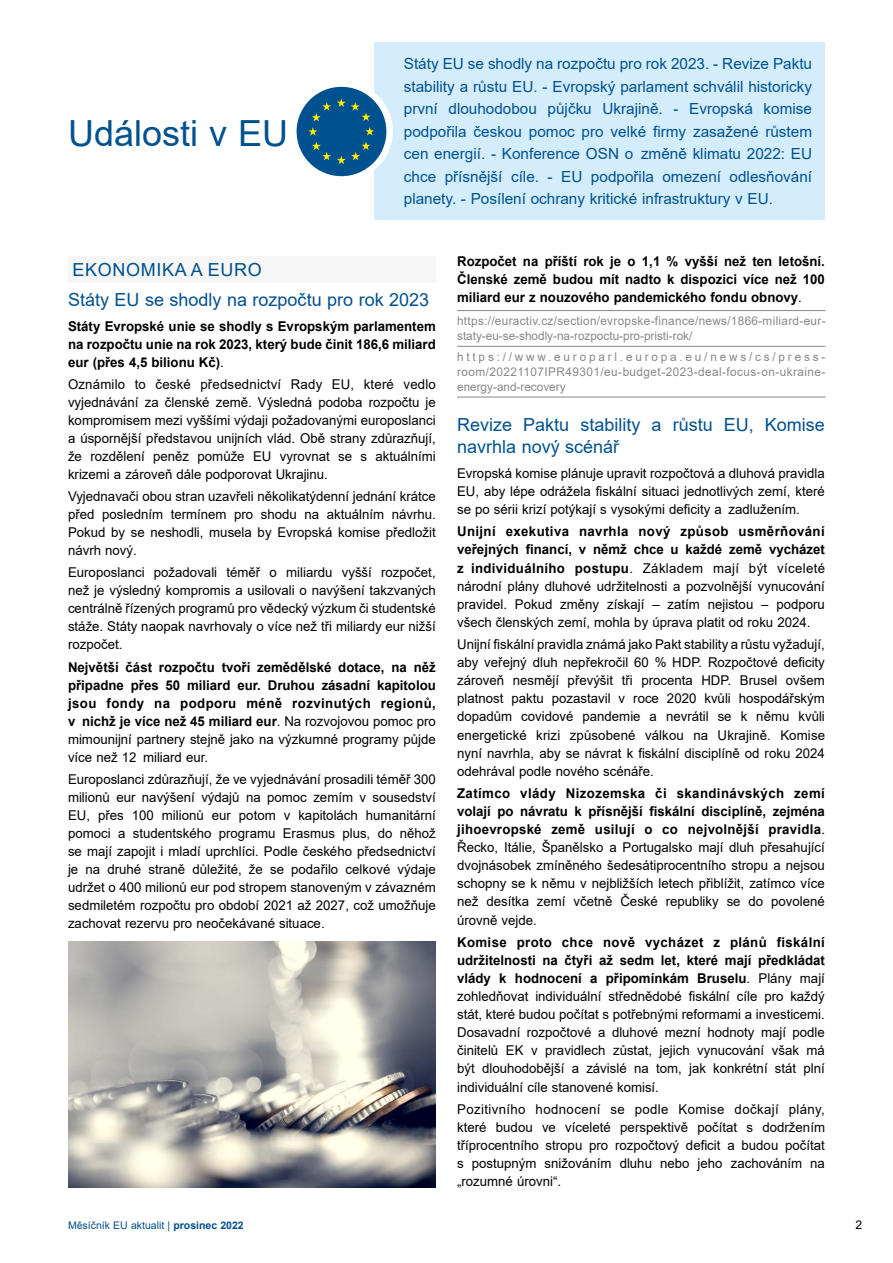
<style>
.page{position:relative;width:893px;height:1263px;background:#fff}
.page>*{position:absolute;margin:0;border:0;box-sizing:border-box;transform-origin:0 0}
.t1{font:36px "Arial";color:#00518f}
.t2{font:18px/22.5px "Arial";color:#00518f}
.t3{font:18px "Arial";letter-spacing:.035em;color:#00518f}
.t4{font:15.3px/22.5px "Arial";color:#00518f;text-align:justify}
.t5{font:13.5px/18.1px "Arial";color:#000;text-align:justify}
.t6{font:700 13.5px/18px "Arial";color:#000;text-align:justify}
.t7{font:12px/15px "Arial";letter-spacing:.025em;color:#878787}
.t8{font:12px "Arial";color:#000}
.t9{font:10.5px "Arial";color:#00518f}
.s1{font-weight:400}
.s2{font-weight:700}
</style>
<div class="page">
<div style="left:374px;top:43px;width:451px;height:177px;background:#d4edfc"></div>
<svg style="left:300px;top:83px;width:93px;height:97px"></svg>
<div style="left:297px;top:87px;width:89px;height:89px;background:#00518f;border-radius:50%"></div>
<svg style="left:337px;top:98px;width:33px;height:23px"></svg>
<svg style="left:312px;top:102px;width:19px;height:19px"></svg>
<svg style="left:308px;top:127px;width:9px;height:9px"></svg>
<svg style="left:312px;top:142px;width:19px;height:18px"></svg>
<svg style="left:337px;top:142px;width:33px;height:22px"></svg>
<svg style="left:365px;top:127px;width:9px;height:9px"></svg>
<hr style="left:457px;top:310px;width:368px;height:1px;background:#878787">
<hr style="left:457px;top:346px;width:368px;height:1px;background:#878787">
<hr style="left:457px;top:397px;width:368px;height:1px;background:#878787">
<div style="left:68px;top:256px;width:368px;height:26px;background:#f6f6f6"></div>
<img style="left:68px;top:941px;width:368px;height:247px">
<h1 class="t1" style="left:68px;top:108px;width:222px">Události v EU</h1>
<p class="t4" style="left:404px;top:53px;width:410px">Státy EU se shodly na rozpočtu pro rok 2023. - Revize Paktu stability a růstu EU. - Evropský parlament schválil historicky první dlouhodobou půjčku Ukrajině. - Evropská komise podpořila českou pomoc pro velké firmy zasažené růstem cen energií. - Konference OSN o změně klimatu 2022: EU chce přísnější cíle. - EU podpořila omezení odlesňování planety. - Posílení ochrany kritické infrastruktury v EU.</p>
<h2 class="t3" style="left:73px;top:257px;width:191px">EKONOMIKA A EURO</h2>
<h2 class="t2" style="left:68px;top:288px;width:363px">Státy EU se shodly na rozpočtu pro rok 2023</h2>
<p class="t6" style="left:68px;top:317px;width:369px">Státy Evropské unie se shodly s Evropským parlamentem na rozpočtu unie na rok 2023, který bude činit 186,6 miliard eur (přes 4,5 bilionu Kč)<span class="s1">.</span></p>
<p class="t5" style="left:68px;top:375px;width:369px">Oznámilo to české předsednictví Rady EU, které vedlo vyjednávání za členské země. Výsledná podoba rozpočtu je kompromisem mezi vyššími výdaji požadovanými europoslanci a úspornější představou unijních vlád. Obě strany zdůrazňují, že rozdělení peněz pomůže EU vyrovnat se s aktuálními krizemi a zároveň dále podporovat Ukrajinu.</p>
<p class="t5" style="left:68px;top:487px;width:369px">Vyjednavači obou stran uzavřeli několikatýdenní jednání krátce před posledním termínem pro shodu na aktuálním návrhu.<br>Pokud by se neshodli, musela by Evropská komise předložit návrh nový.</p>
<p class="t5" style="left:68px;top:563px;width:369px">Europoslanci požadovali téměř o miliardu vyšší rozpočet, než je výsledný kompromis a usilovali o navýšení takzvaných centrálně řízených programů pro vědecký výzkum či studentské stáže. Státy naopak navrhovaly o více než tři miliardy eur nižší rozpočet.</p>
<p class="t6" style="left:68px;top:658px;width:369px">Největší část rozpočtu tvoří zemědělské dotace, na něž připadne přes 50 miliard eur. Druhou zásadní kapitolou jsou fondy na podporu méně rozvinutých regionů, v nichž je více než 45 miliard eur<span class="s1">. Na rozvojovou pomoc pro mimounijní partnery stejně jako na výzkumné programy půjde více než 12 miliard eur.</span></p>
<p class="t5" style="left:68px;top:770px;width:369px">Europoslanci zdůrazňují, že ve vyjednávání prosadili téměř 300 milionů eur navýšení výdajů na pomoc zemím v sousedství EU, přes 100 milionů eur potom v kapitolách humanitární pomoci a studentského programu Erasmus plus, do něhož se mají zapojit i mladí uprchlíci. Podle českého předsednictví je na druhé straně důležité, že se podařilo celkové výdaje udržet o 400 milionů eur pod stropem stanoveným v závazném sedmiletém rozpočtu pro období 2021 až 2027, což umožňuje zachovat rezervu pro neočekávané situace.</p>
<p class="t6" style="left:457px;top:252px;width:369px">Rozpočet na příští rok je o 1,1 % vyšší než ten letošní.<br>Členské země budou mít nadto k dispozici více než 100 miliard eur z nouzového pandemického fondu obnovy<span class="s1">.</span></p>
<p class="t7" style="left:457px;top:313px;width:370px">https://euractiv.cz/section/evropske-finance/news/1866-miliard-eur&shy;staty-eu-se-shodly-na-rozpoctu-pro-pristi-rok/</p>
<p class="t7" style="left:457px;top:349px;width:370px;text-align:justify">https://www.europarl.europa.eu/news/cs/press&shy;room/20221107IPR49301/eu-budget-2023-deal-focus-on-ukraine&shy;energy-and-recovery</p>
<h2 class="t2" style="left:457px;top:413px;width:369px">Revize Paktu stability a růstu EU, Komise navrhla nový scénář</h2>
<p class="t5" style="left:457px;top:464px;width:369px">Evropská komise plánuje upravit rozpočtová a dluhová pravidla EU, aby lépe odrážela fiskální situaci jednotlivých zemí, které se po sérii krizí potýkají s vysokými deficity a zadlužením.</p>
<p class="t5" style="left:457px;top:522px;width:369px"><span class="s2">Unijní exekutiva navrhla nový způsob usměrňování veřejných financí, v němž chce u každé země vycházet z individuálního postupu</span>. Základem mají být víceleté národní plány dluhové udržitelnosti a pozvolnější vynucování pravidel. Pokud změny získají – zatím nejistou – podporu všech členských zemí, mohla by úprava platit od roku 2024.</p>
<p class="t5" style="left:457px;top:635px;width:369px">Unijní fiskální pravidla známá jako Pakt stability a růstu vyžadují, aby veřejný dluh nepřekročil 60 % HDP. Rozpočtové deficity zároveň nesmějí převýšit tři procenta HDP. Brusel ovšem platnost paktu pozastavil v roce 2020 kvůli hospodářským dopadům covidové pandemie a nevrátil se k němu kvůli energetické krizi způsobené válkou na Ukrajině. Komise nyní navrhla, aby se návrat k fiskální disciplíně od roku 2024 odehrával podle nového scénáře.</p>
<p class="t5" style="left:457px;top:784px;width:369px"><span class="s2">Zatímco vlády Nizozemska či skandinávských zemí volají po návratu k přísnější fiskální disciplíně, zejména jihoevropské země usilují o co nejvolnější pravidla</span>.<br>Řecko, Itálie, Španělsko a Portugalsko mají dluh přesahující dvojnásobek zmíněného šedesátiprocentního stropu a nejsou schopny se k němu v nejbližších letech přiblížit, zatímco více než desítka zemí včetně České republiky se do povolené úrovně vejde.</p>
<p class="t5" style="left:457px;top:933px;width:369px"><span class="s2">Komise proto chce nově vycházet z plánů fiskální udržitelnosti na čtyři až sedm let, které mají předkládat vlády k hodnocení a připomínkám Bruselu</span>. Plány mají zohledňovat individuální střednědobé fiskální cíle pro každý stát, které budou počítat s potřebnými reformami a investicemi.<br>Dosavadní rozpočtové a dluhové mezní hodnoty mají podle činitelů EK v pravidlech zůstat, jejich vynucování však má být dlouhodobější a závislé na tom, jak konkrétní stát plní individuální cíle stanovené komisí.</p>
<p class="t5" style="left:457px;top:1100px;width:369px">Pozitivního hodnocení se podle Komise dočkají plány, které budou ve víceleté perspektivě počítat s dodržením tříprocentního stropu pro rozpočtový deficit a budou počítat s postupným snižováním dluhu nebo jeho zachováním na „rozumné úrovni“.</p>
<p class="t9" style="left:68px;top:1218px;width:177px">Měsíčník EU aktualit | <span class="s2">prosinec 2022</span></p>
<p class="t8" style="left:856px;top:1217px;width:8px">2</p>
</div>
